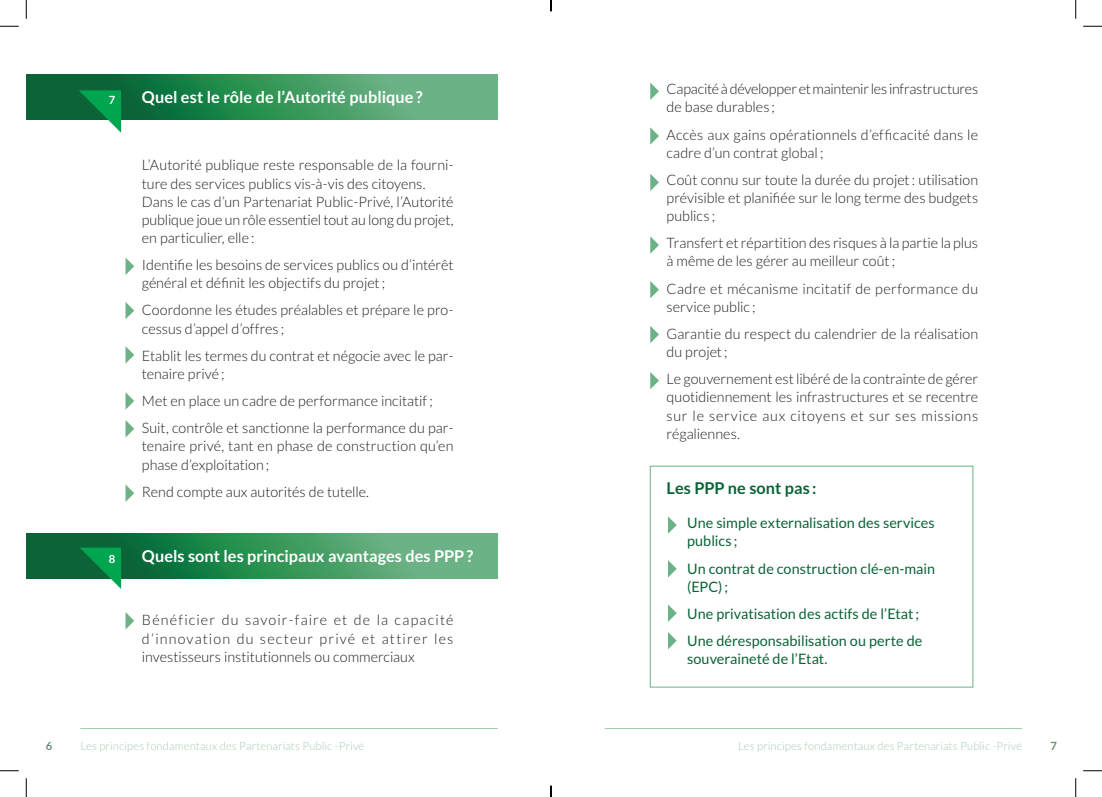
<style>
.page{position:relative;width:1102px;height:797px;background:#fff}
.page>*{position:absolute;margin:0;border:0;box-sizing:border-box;transform-origin:0 0}
.t1{font:700 16.25px "Lato";color:#fff}
.t2{font:700 16.25px "Lato";letter-spacing:.005em;color:#0b6337}
.t3{font:300 14.38px/18.1px "Lato";color:#231f20}
.t4{font:14.38px/18.1px "Lato";color:#0b6337}
.t5{font:300 14.38px/18.1px "Lato";letter-spacing:.02em;color:#231f20}
.t6{font:300 11.25px "Lato";letter-spacing:.015em;color:#a6ccb0}
.t7{font:700 11.25px "Lato";color:#6b8f70}
.t8{font:700 11.25px "Lato";color:#fff}
</style>
<div class="page">
<hr style="left:80px;top:728px;width:418px;height:1px;background:#a6ccb0">
<hr style="left:604px;top:728px;width:417px;height:1px;background:#a6ccb0">
<svg style="left:650px;top:83px;width:9px;height:17px"></svg>
<svg style="left:650px;top:127px;width:9px;height:18px"></svg>
<svg style="left:650px;top:174px;width:9px;height:17px"></svg>
<svg style="left:125px;top:257px;width:9px;height:18px"></svg>
<svg style="left:125px;top:302px;width:9px;height:17px"></svg>
<svg style="left:125px;top:346px;width:9px;height:17px"></svg>
<svg style="left:125px;top:392px;width:9px;height:17px"></svg>
<svg style="left:125px;top:420px;width:9px;height:17px"></svg>
<svg style="left:125px;top:484px;width:9px;height:18px"></svg>
<svg style="left:650px;top:236px;width:9px;height:18px"></svg>
<svg style="left:650px;top:281px;width:9px;height:17px"></svg>
<svg style="left:650px;top:326px;width:9px;height:17px"></svg>
<svg style="left:650px;top:372px;width:9px;height:17px"></svg>
<svg style="left:26px;top:75px;width:472px;height:45px;background:#39925d"></svg>
<svg style="left:79px;top:81px;width:55px;height:52px"></svg>
<div style="left:650px;top:466px;width:323px;height:221px;border:1px solid #6bb286"></div>
<svg style="left:26px;top:533px;width:472px;height:45px;background:#37905c"></svg>
<svg style="left:80px;top:547px;width:41px;height:42px"></svg>
<svg style="left:125px;top:612px;width:9px;height:17px"></svg>
<svg style="left:668px;top:516px;width:8px;height:18px"></svg>
<svg style="left:668px;top:632px;width:8px;height:17px"></svg>
<svg style="left:668px;top:560px;width:8px;height:17px"></svg>
<svg style="left:668px;top:604px;width:8px;height:18px"></svg>
<svg style="left:0;top:25px;width:19px;height:2px"></svg>
<svg style="left:1083px;top:25px;width:18px;height:2px"></svg>
<svg style="left:0;top:770px;width:19px;height:1px"></svg>
<svg style="left:1083px;top:770px;width:18px;height:1px"></svg>
<svg style="left:25px;top:0;width:2px;height:19px"></svg>
<svg style="left:25px;top:778px;width:2px;height:19px"></svg>
<svg style="left:1075px;top:0;width:1px;height:19px"></svg>
<svg style="left:1075px;top:778px;width:1px;height:19px"></svg>
<svg style="left:550px;top:785px;width:1px;height:12px"></svg>
<p class="t8" style="left:109px;top:94px;width:8px">7</p>
<p class="t1" style="left:142px;top:88px;width:282px">Quel est le rôle de l’Autorité publique?</p>
<p class="t3" style="left:142px;top:156px;width:313px">L’Autorité publique reste responsable de la fourni&shy;ture des services publics vis-à-vis des citoyens.<br>Dans le cas d’un Partenariat Public-Privé, l’Autorité publique joue un rôle essentiel tout au long du projet, en particulier, elle :</p>
<p class="t3" style="left:142px;top:256px;width:313px">Identifie les besoins de services publics ou d’intérêt général et définit les objectifs du projet;</p>
<p class="t3" style="left:142px;top:301px;width:313px">Coordonne les études préalables et prépare le pro&shy;cessus d’appel d’offres;</p>
<p class="t3" style="left:142px;top:346px;width:313px">Etablit les termes du contrat et négocie avec le par&shy;tenaire privé;</p>
<p class="t3" style="left:142px;top:387px;width:313px;line-height:27.1px">Met en place un cadre de performance incitatif;<br>Suit, contrôle et sanctionne la performance du par-</p>
<p class="t3" style="left:142px;top:437px;width:313px">tenaire privé, tant en phase de construction qu’en phase d’exploitation;</p>
<p class="t3" style="left:142px;top:482px;width:229px">Rend compte aux autorités de tutelle.</p>
<p class="t8" style="left:109px;top:552px;width:8px">8</p>
<p class="t1" style="left:142px;top:546px;width:333px">Quels sont les principaux avantages des PPP?</p>
<p class="t3" style="left:142px;top:611px;width:313px;text-align:justify">Bénéficier du savoir-faire et de la capacité d’innovation du secteur privé et attirer les investisseurs institutionnels ou commerciaux</p>
<p class="t3" style="left:666px;top:80px;width:313px">Capacité à développer et maintenir les infrastructures de base durables;</p>
<p class="t3" style="left:666px;top:125px;width:313px">Accès aux gains opérationnels d’efficacité dans le cadre d’un contrat global;</p>
<p class="t3" style="left:666px;top:171px;width:313px;text-align:justify">Coût connu sur toute la durée du projet: utilisation prévisible et planifiée sur le long terme des budgets publics;</p>
<p class="t3" style="left:666px;top:234px;width:313px">Transfert et répartition des risques à la partie la plus à même de les gérer au meilleur coût;</p>
<p class="t5" style="left:666px;top:279px;width:313px">Cadre et mécanisme incitatif de performance du service public;</p>
<p class="t3" style="left:666px;top:325px;width:313px">Garantie du respect du calendrier de la réalisation du projet;</p>
<p class="t3" style="left:666px;top:370px;width:313px;text-align:justify">Le gouvernement est libéré de la contrainte de gérer quotidiennement les infrastructures et se recentre sur le service aux citoyens et sur ses missions régaliennes.</p>
<p class="t2" style="left:666px;top:478px;width:151px">Les PPP ne sont pas :</p>
<p class="t4" style="left:687px;top:514px;width:249px">Une simple externalisation des services publics;</p>
<p class="t4" style="left:687px;top:559px;width:249px">Un contrat de construction clé-en-main (EPC);</p>
<p class="t4" style="left:687px;top:600px;width:237px;line-height:27.1px">Une privatisation des actifs de l’Etat;<br>Une déresponsabilisation ou perte de</p>
<p class="t4" style="left:687px;top:650px;width:142px">souveraineté de l’Etat.</p>
<p class="t7" style="left:46px;top:739px;width:8px">6</p>
<p class="t6" style="left:80px;top:739px;width:285px">Les principes fondamentaux des Partenariats Public -Privé</p>
<p class="t6" style="left:738px;top:739px;width:285px">Les principes fondamentaux des Partenariats Public -Privé</p>
<p class="t7" style="left:1050px;top:739px;width:8px">7</p>
</div>
